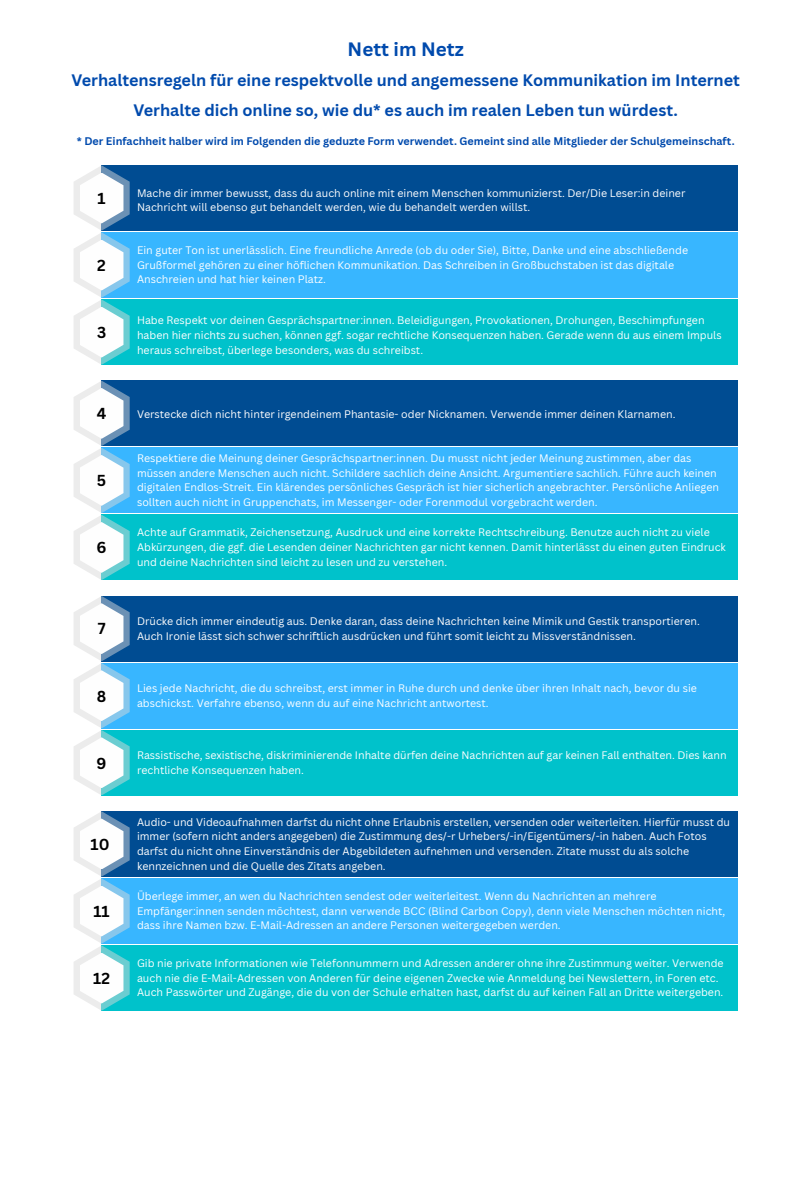
<style>
.page{position:relative;width:810px;height:1181px;background:#fff}
.page>*{position:absolute;margin:0;border:0;box-sizing:border-box;transform-origin:0 0}
.t1{font:700 18.9px "Canva Sans";color:#004aad}
.t2{font:700 16.2px "Canva Sans";color:#004aad}
.t3{font:700 15.45px "Canva Sans";color:#000}
.t4{font:700 10.8px "Canva Sans";color:#004aad}
.t5{font:10.65px/14.5px "Canva Sans";color:#fff}
</style>
<div class="page">
<div style="left:102px;top:232px;width:636px;height:66px;background:#38b6ff"></div>
<div style="left:102px;top:165px;width:636px;height:66px;background:#004c92"></div>
<div style="left:102px;top:299px;width:636px;height:65px;background:#00c2cb"></div>
<svg style="left:74px;top:165px;width:56px;height:199px"></svg>
<div style="left:102px;top:448px;width:636px;height:65px;background:#38b6ff"></div>
<div style="left:102px;top:380px;width:636px;height:66px;background:#004c92"></div>
<div style="left:102px;top:515px;width:636px;height:65px;background:#00c2cb"></div>
<svg style="left:74px;top:380px;width:56px;height:200px"></svg>
<div style="left:102px;top:663px;width:636px;height:65px;background:#38b6ff"></div>
<div style="left:102px;top:596px;width:636px;height:65px;background:#004c92"></div>
<div style="left:102px;top:730px;width:636px;height:65px;background:#00c2cb"></div>
<svg style="left:74px;top:596px;width:56px;height:199px"></svg>
<div style="left:102px;top:878px;width:636px;height:65px;background:#38b6ff"></div>
<div style="left:102px;top:811px;width:636px;height:65px;background:#004c92"></div>
<div style="left:102px;top:945px;width:636px;height:65px;background:#00c2cb"></div>
<svg style="left:74px;top:811px;width:56px;height:199px"></svg>
<p class="t1" style="left:348px;top:36px;width:118px">Nett im Netz</p>
<p class="t2" style="left:71px;top:69px;width:670px">Verhaltensregeln für eine respektvolle und angemessene Kommunikation im Internet</p>
<p class="t2" style="left:133px;top:98px;width:546px">Verhalte dich online so, wie du* es auch im realen Leben tun würdest.</p>
<p class="t4" style="left:77px;top:134px;width:659px">* Der Einfachheit halber wird im Folgenden die geduzte Form verwendet. Gemeint sind alle Mitglieder der Schulgemeinschaft.</p>
<p class="t3" style="left:98px;top:187px;width:10px">1</p>
<p class="t3" style="left:97px;top:254px;width:10px">2</p>
<p class="t3" style="left:97px;top:321px;width:11px">3</p>
<p class="t3" style="left:97px;top:402px;width:11px">4</p>
<p class="t3" style="left:97px;top:469px;width:11px">5</p>
<p class="t3" style="left:97px;top:536px;width:12px">6</p>
<p class="t3" style="left:98px;top:618px;width:9px">7</p>
<p class="t3" style="left:97px;top:685px;width:11px">8</p>
<p class="t3" style="left:97px;top:752px;width:11px">9</p>
<p class="t3" style="left:91px;top:833px;width:20px">10</p>
<p class="t3" style="left:93px;top:900px;width:18px">11</p>
<p class="t3" style="left:93px;top:967px;width:18px">12</p>
<p class="t5" style="left:137px;top:185px;width:550px">Mache dir immer bewusst, dass du auch online mit einem Menschen kommunizierst. Der/Die Leser:in deiner<br>Nachricht will ebenso gut behandelt werden, wie du behandelt werden willst.</p>
<p class="t5" style="left:137px;top:243px;width:553px">Ein guter Ton ist unerlässlich. Eine freundliche Anrede (ob du oder Sie), Bitte, Danke und eine abschließende<br>Grußformel gehören zu einer höflichen Kommunikation. Das Schreiben in Großbuchstaben ist das digitale<br>Anschreien und hat hier keinen Platz.</p>
<p class="t5" style="left:137px;top:313px;width:586px">Habe Respekt vor deinen Gesprächspartner:innen. Beleidigungen, Provokationen, Drohungen, Beschimpfungen haben hier nichts zu suchen, können ggf. sogar rechtliche Konsequenzen haben. Gerade wenn du aus einem Impuls heraus schreibst, überlege besonders, was du schreibst.</p>
<p class="t5" style="left:137px;top:406px;width:540px">Verstecke dich nicht hinter irgendeinem Phantasie- oder Nicknamen. Verwende immer deinen Klarnamen.</p>
<p class="t5" style="left:137px;top:450px;width:584px">Respektiere die Meinung deiner Gesprächspartner:innen. Du musst nicht jeder Meinung zustimmen, aber das müssen andere Menschen auch nicht. Schildere sachlich deine Ansicht. Argumentiere sachlich. Führe auch keinen digitalen Endlos-Streit. Ein klärendes persönliches Gespräch ist hier sicherlich angebrachter. Persönliche Anliegen sollten auch nicht in Gruppenchats, im Messenger- oder Forenmodul vorgebracht werden.</p>
<p class="t5" style="left:137px;top:525px;width:590px">Achte auf Grammatik, Zeichensetzung, Ausdruck und eine korrekte Rechtschreibung. Benutze auch nicht zu viele<br>Abkürzungen, die ggf. die Lesenden deiner Nachrichten gar nicht kennen. Damit hinterlässt du einen guten Eindruck und deine Nachrichten sind leicht zu lesen und zu verstehen.</p>
<p class="t5" style="left:137px;top:613px;width:564px">Drücke dich immer eindeutig aus. Denke daran, dass deine Nachrichten keine Mimik und Gestik transportieren.<br>Auch Ironie lässt sich schwer schriftlich ausdrücken und führt somit leicht zu Missverständnissen.</p>
<p class="t5" style="left:137px;top:680px;width:561px">Lies jede Nachricht, die du schreibst, erst immer in Ruhe durch und denke über ihren Inhalt nach, bevor du sie abschickst. Verfahre ebenso, wenn du auf eine Nachricht antwortest.</p>
<p class="t5" style="left:137px;top:747px;width:591px">Rassistische, sexistische, diskriminierende Inhalte dürfen deine Nachrichten auf gar keinen Fall enthalten. Dies kann rechtliche Konsequenzen haben.</p>
<p class="t5" style="left:137px;top:814px;width:595px">Audio- und Videoaufnahmen darfst du nicht ohne Erlaubnis erstellen, versenden oder weiterleiten. Hierfür musst du immer (sofern nicht anders angegeben) die Zustimmung des/-r Urhebers/-in/Eigentümers/-in haben. Auch Fotos darfst du nicht ohne Einverständnis der Abgebildeten aufnehmen und versenden. Zitate musst du als solche kennzeichnen und die Quelle des Zitats angeben.</p>
<p class="t5" style="left:137px;top:888px;width:590px">Überlege immer, an wen du Nachrichten sendest oder weiterleitest. Wenn du Nachrichten an mehrere<br>Empfänger:innen senden möchtest, dann verwende BCC (Blind Carbon Copy), denn viele Menschen möchten nicht, dass ihre Namen bzw. E-Mail-Adressen an andere Personen weitergegeben werden.</p>
<p class="t5" style="left:137px;top:955px;width:588px">Gib nie private Informationen wie Telefonnummern und Adressen anderer ohne ihre Zustimmung weiter. Verwende auch nie die E-Mail-Adressen von Anderen für deine eigenen Zwecke wie Anmeldung bei Newslettern, in Foren etc.<br>Auch Passwörter und Zugänge, die du von der Schule erhalten hast, darfst du auf keinen Fall an Dritte weitergeben.</p>
</div>
